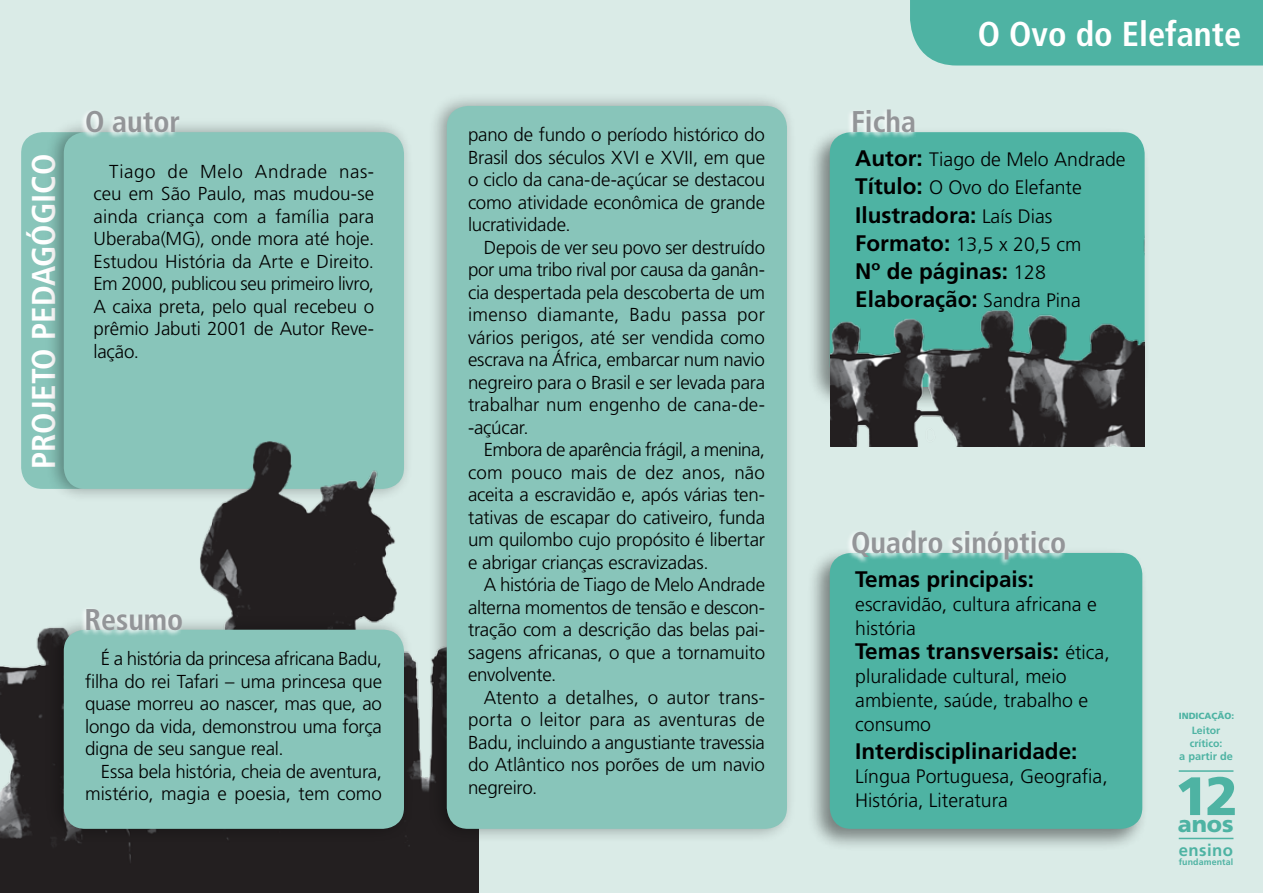
<style>
.page{position:relative;width:1263px;height:893px;background:#daebe7}
.page>*{position:absolute;margin:0;border:0;box-sizing:border-box;transform-origin:0 0}
.t1{font:900 54px "Frutiger LT Std";color:#4eb3a3}
.t2{font:700 condensed 34.5px "Frutiger LT Std";color:#fff}
.t3{font:700 condensed 33px "Frutiger LT Std";color:#fff}
.t4{font:700 condensed 30px "Frutiger LT Std";color:#939598}
.t5{font:900 22.95px "Frutiger LT Std";color:#4eb3a3}
.t6{font:700 22.5px/28.2px "Frutiger LT Std";color:#000}
.t7{font:300 19.5px/24px "Frutiger LT Std";color:#000}
.t8{font:300 18.75px/22.5px "Frutiger LT Std";letter-spacing:-.01em;color:#000;text-align:justify}
.t9{font:300 18.75px "Frutiger LT Std";letter-spacing:.01em;color:#000}
.t10{font:300 18.75px "Frutiger LT Std";letter-spacing:-.03em;color:#000}
.t11{font:300 18.75px "Frutiger LT Std";letter-spacing:.02em;color:#000}
.t12{font:700 16.65px "Frutiger LT Std";letter-spacing:.03em;color:#4eb3a3}
.t13{font:700 10.95px "Frutiger LT Std";color:#4eb3a3}
.t14{font:700 10.5px/12.6px "Frutiger LT Std";color:#4eb3a3}
.t15{font:900 9px "Frutiger LT Std";color:#4eb3a3}
.t16{font:700 8.85px "Frutiger LT Std";letter-spacing:.01em;color:#4eb3a3}
.s1{font-weight:700;font-size:22.5px}
.s2{font-weight:300;font-size:19.5px}
</style>
<div class="page">
<div style="left:910px;top:0;width:353px;height:66px;background:#4eb3a3"></div>
<div style="left:21px;top:132px;width:78px;height:357px;background:#88c5ba;border-radius:21px"></div>
<div style="left:45px;top:118px;width:369px;height:385px;background:#000;opacity:.33"></div>
<div style="left:64px;top:132px;width:340px;height:357px;background:#88c5ba;border-radius:21px"></div>
<img style="left:0;top:413px;width:479px;height:480px">
<div style="left:807px;top:126px;width:343px;height:284px;background:#000;opacity:.44"></div>
<div style="left:45px;top:615px;width:369px;height:228px;background:#000;opacity:.33"></div>
<div style="left:64px;top:630px;width:340px;height:199px;background:#88c5ba;border-radius:21px"></div>
<img style="left:831px;top:111px;width:313px;height:335px">
<svg style="left:80px;top:606px;width:104px;height:29px"></svg>
<svg style="left:80px;top:112px;width:102px;height:25px"></svg>
<div style="left:428px;top:92px;width:369px;height:751px;background:#000;opacity:.33"></div>
<div style="left:447px;top:106px;width:340px;height:723px;background:#88c5ba;border-radius:21px"></div>
<div style="left:807px;top:547px;width:341px;height:305px;background:#000;opacity:.44"></div>
<div style="left:830px;top:553px;width:312px;height:276px;background:#4eb3a3;border-radius:21px"></div>
<svg style="left:846px;top:532px;width:221px;height:33px"></svg>
<hr style="left:1179px;top:770px;width:54px;height:2px;background:#4eb3a3">
<hr style="left:1179px;top:838px;width:54px;height:1px;background:#4eb3a3">
<h3 class="t4" style="left:85px;top:104px;width:97px">O autor</h3>
<h3 class="t3" style="left:24px;top:469px;width:313px;rotate:-90deg">PROJETO Pedagógico</h3>
<p class="t8" style="left:94px;top:160px;width:282px;text-indent:16px">Tiago de Melo Andrade nas&shy;ceu em São Paulo, mas mudou-se ainda criança com a família para Uberaba(MG), onde mora até hoje.<br>Estudou História da Arte e Direito.<br>Em 2000, publicou seu primeiro livro, A caixa preta, pelo qual recebeu o prêmio Jabuti 2001 de Autor Reve&shy;lação.</p>
<h3 class="t4" style="left:85px;top:601px;width:100px">Resumo</h3>
<p class="t8" style="left:85px;top:648px;width:299px;text-indent:16px">É a história da princesa africana Badu, filha do rei Tafari – uma princesa que quase morreu ao nascer, mas que, ao longo da vida, demonstrou uma força digna de seu sangue real.</p>
<p class="t8" style="left:85px;top:760px;width:298px;text-align:right">Essa bela história, cheia de aventura, mistério, magia e poesia, tem como</p>
<p class="t8" style="left:468px;top:124px;width:299px">pano de fundo o período histórico do Brasil dos séculos XVI e XVII, em que o ciclo da cana-‑de-‑açúcar se destacou como atividade econômica de grande lucratividade.</p>
<p class="t8" style="left:484px;top:236px;width:283px">Depois de ver seu povo ser destruído</p>
<p class="t8" style="left:468px;top:259px;width:298px">por uma tribo rival por causa da ganân-</p>
<p class="t8" style="left:468px;top:281px;width:299px">cia despertada pela descoberta de um</p>
<p class="t11" style="left:468px;top:304px;width:298px">imenso diamante, Badu passa por</p>
<p class="t8" style="left:468px;top:326px;width:298px">vários perigos, até ser vendida como</p>
<p class="t8" style="left:468px;top:349px;width:298px">escrava na África, embarcar num navio</p>
<p class="t8" style="left:468px;top:371px;width:298px">negreiro para o Brasil e ser levada para</p>
<p class="t8" style="left:468px;top:394px;width:297px">trabalhar num engenho de cana-‑de-</p>
<p class="t8" style="left:474px;top:416px;width:56px">açúcar.</p>
<p class="t10" style="left:484px;top:439px;width:283px">Embora de aparência frágil, a menina,</p>
<p class="t9" style="left:468px;top:462px;width:298px">com pouco mais de dez anos, não</p>
<p class="t8" style="left:468px;top:484px;width:298px">aceita a escravidão e, após várias ten-</p>
<p class="t8" style="left:468px;top:506px;width:299px">tativas de escapar do cativeiro, funda</p>
<p class="t8" style="left:468px;top:529px;width:298px">um quilombo cujo propósito é libertar</p>
<p class="t8" style="left:468px;top:551px;width:242px">e abrigar crianças escravizadas.</p>
<p class="t8" style="left:484px;top:574px;width:283px">A história de Tiago de Melo Andrade</p>
<p class="t8" style="left:468px;top:596px;width:298px">alterna momentos de tensão e descon-</p>
<p class="t8" style="left:468px;top:619px;width:298px">tração com a descrição das belas pai-</p>
<p class="t8" style="left:468px;top:641px;width:299px">sagens africanas, o que a tornamuito</p>
<p class="t8" style="left:468px;top:664px;width:90px">envolvente.</p>
<p class="t9" style="left:484px;top:687px;width:283px">Atento a detalhes, o autor trans-</p>
<p class="t9" style="left:468px;top:709px;width:298px">porta o leitor para as aventuras de</p>
<p class="t8" style="left:468px;top:731px;width:298px">Badu, incluindo a angustiante travessia</p>
<p class="t8" style="left:468px;top:754px;width:298px">do Atlântico nos porões de um navio</p>
<p class="t8" style="left:468px;top:776px;width:71px">negreiro.</p>
<h3 class="t4" style="left:851px;top:104px;width:67px">Ficha</h3>
<h2 class="t2" style="left:978px;top:14px;width:265px">O Ovo do Elefante</h2>
<p class="t7" style="left:855px;top:146px;width:272px;line-height:28.2px"><span class="s1">Autor:</span> Tiago de Melo Andrade<br><span class="s1">Título:</span> O Ovo do Elefante</p>
<p class="t6" style="left:855px;top:201px;width:199px">Ilustradora: <span class="s2">Laís Dias</span></p>
<p class="t7" style="left:855px;top:232px;width:228px"><span class="s1">Formato:</span> 13,5 x 20,5 cm</p>
<p class="t6" style="left:855px;top:257px;width:227px">Nº de páginas: <span class="s2">128<br></span>Elaboração: <span class="s2">Sandra Pina</span></p>
<h3 class="t4" style="left:851px;top:525px;width:217px">Quadro sinóptico</h3>
<p class="t6" style="left:855px;top:565px;width:180px">Temas principais:</p>
<p class="t7" style="left:855px;top:592px;width:243px">escravidão, cultura africana e história</p>
<p class="t6" style="left:855px;top:637px;width:256px">Temas transversais: <span class="s2">ética,</span></p>
<p class="t7" style="left:855px;top:664px;width:234px">pluralidade cultural, meio ambiente, saúde, trabalho e consumo</p>
<p class="t6" style="left:855px;top:737px;width:224px">Interdisciplinaridade:</p>
<p class="t7" style="left:855px;top:765px;width:254px">Língua Portuguesa, Geografia,<br>História, Literatura</p>
<p class="t15" style="left:1179px;top:710px;width:57px">Indicação:</p>
<p class="t14" style="left:1190px;top:724px;width:34px">Leitor crítico:</p>
<p class="t13" style="left:1179px;top:750px;width:55px">a partir de</p>
<h1 class="t1" style="left:1175px;top:763px;width:65px">12</h1>
<p class="t5" style="left:1178px;top:810px;width:58px">anos</p>
<p class="t12" style="left:1179px;top:840px;width:56px">ensino</p>
<p class="t16" style="left:1179px;top:856px;width:56px">fundamental</p>
</div>
